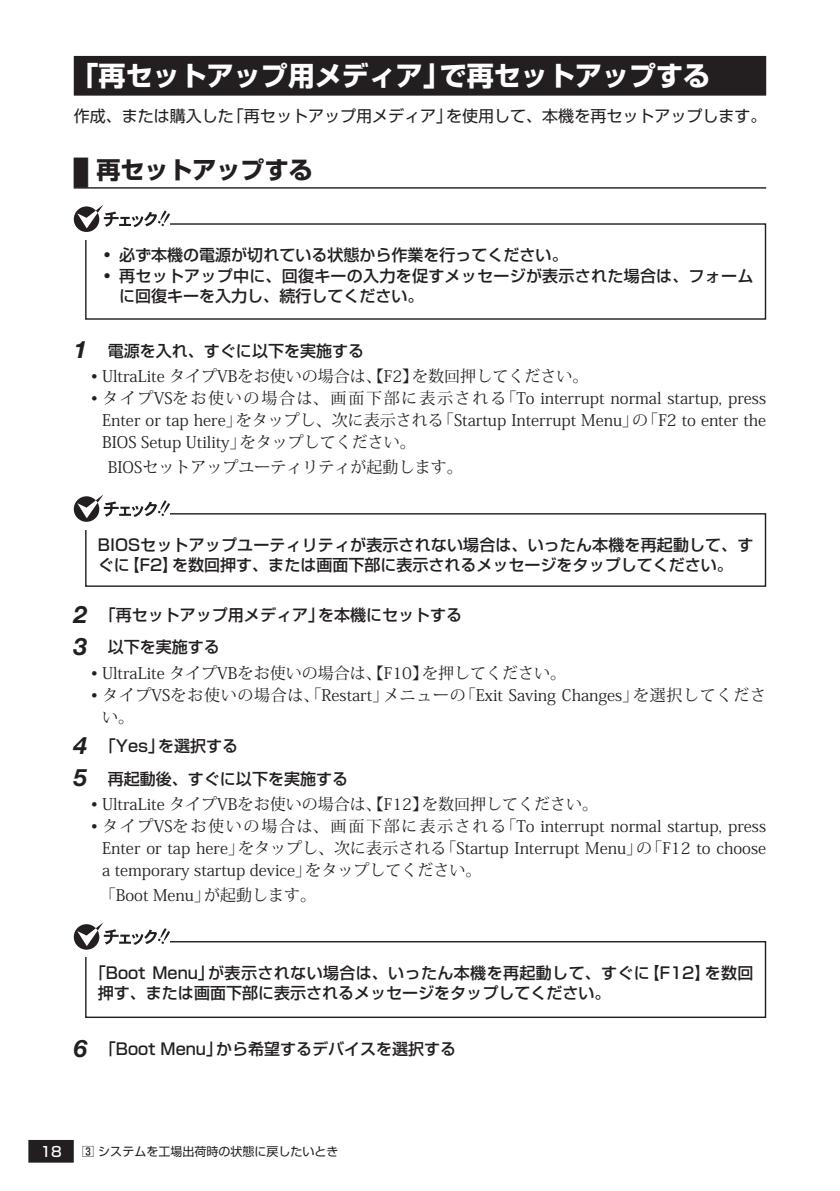
<style>
.page{position:relative;width:840px;height:1191px;background:#fff}
.page>*{position:absolute;margin:0;border:0;box-sizing:border-box;transform-origin:0 0}
.t1{font:700 27px "Shin Go Pro";color:#fff}
.t2{font:700 24px "Shin Go Pro";color:#231f20}
.t3{font:16px/22px "Koz Min Pro";color:#231f20;text-align:justify}
.t4{font:500 16px/20px "Shin Go Pro";color:#231f20}
.t5{font:16px "Shin Go Pro";color:#231f20}
.t6{font:500 14px "Shin Go Pro";color:#fff}
.t7{font:12px "Shin Go Pro";color:#231f20}
.s1{font-size:30px}
.s2{font-family:"Helvetica Neue LT Std";font-weight:700;font-style:italic;font-size:24px}
.s3{font-weight:500}
</style>
<div class="page">
<div style="left:28px;top:1140px;width:46px;height:22px;background:#231f20"></div>
<div style="left:74px;top:56px;width:691px;height:40px;background:#231f20"></div>
<hr style="left:74px;top:187px;width:691px;height:2px;background:#231f20">
<svg style="left:74px;top:204px;width:96px;height:28px"></svg>
<div style="left:85px;top:513px;width:680px;height:74px;border:1px solid #231f20"></div>
<div style="left:74px;top:502px;width:96px;height:27px;background:#fff"></div>
<svg style="left:74px;top:494px;width:96px;height:28px"></svg>
<div style="left:85px;top:941px;width:680px;height:77px;border:1px solid #231f20"></div>
<div style="left:74px;top:929px;width:96px;height:28px;background:#fff"></div>
<svg style="left:74px;top:922px;width:96px;height:27px"></svg>
<h1 class="t1" style="left:72px;top:54px;width:639px">「再セットアップ用メディア」で再セットアップする</h1>
<p class="t5" style="left:74px;top:103px;width:694px">作成、または購入した「再セットアップ用メディア」を使用して、本機を再セットアップします。</p>
<h2 class="t2" style="left:74px;top:150px;width:240px"><span class="s1">█</span> 再セットアップする</h2>
<p class="t4" style="left:103px;top:243px;width:465px">• 必ず本機の電源が切れている状態から作業を行ってください。</p>
<p class="t4" style="left:119px;top:263px;width:635px;text-indent:-16px">• 再セットアップ中に、回復キーの入力を促すメッセージが表示された場合は、フォームに回復キーを入力し、続行してください。</p>
<p class="t4" style="left:74px;top:339px;width:292px"><span class="s2">1</span> 電源を入れ、すぐに以下を実施する</p>
<p class="t3" style="left:91px;top:365px;width:499px">• UltraLite タイプVBをお使いの場合は、【F2】を数回押してください。</p>
<p class="t3" style="left:102px;top:387px;width:665px;text-indent:-11px">• タイプVSをお使いの場合は、画面下部に表示される「To interrupt normal startup, press Enter or tap here」をタップし、次に表示される「Startup Interrupt Menu」の「F2 to enter the BIOS Setup Utility」をタップしてください。</p>
<p class="t3" style="left:108px;top:456px;width:356px">BIOSセットアップユーティリティが起動します。</p>
<p class="t4" style="left:98px;top:533px;width:656px">BIOSセットアップユーティリティが表示されない場合は、いったん本機を再起動して、すぐに【F2】を数回押す、または画面下部に表示されるメッセージをタップしてください。</p>
<p class="t4" style="left:74px;top:596px;width:390px;line-height:32.6px"><span class="s2">2</span> 「再セットアップ用メディア」を本機にセットする<br><span class="s2">3</span> 以下を実施する</p>
<p class="t3" style="left:91px;top:661px;width:476px">• UltraLite タイプVBをお使いの場合は、【F10】を押してください。</p>
<p class="t3" style="left:102px;top:683px;width:665px;text-indent:-11px">• タイプVSをお使いの場合は、「Restart」メニューの「Exit Saving Changes」を選択してください。</p>
<p class="t4" style="left:74px;top:727px;width:276px;line-height:32.6px"><span class="s2">4</span> 「Yes」を選択する<br><span class="s2">5</span> 再起動後、すぐに以下を実施する</p>
<p class="t3" style="left:91px;top:792px;width:508px">• UltraLite タイプVBをお使いの場合は、【F12】を数回押してください。</p>
<p class="t3" style="left:102px;top:814px;width:665px;text-indent:-11px">• タイプVSをお使いの場合は、画面下部に表示される「To interrupt normal startup, press Enter or tap here」をタップし、次に表示される「Startup Interrupt Menu」の「F12 to choose a temporary startup device」をタップしてください。</p>
<p class="t3" style="left:100px;top:883px;width:218px">「Boot Menu」が起動します。</p>
<p class="t4" style="left:98px;top:961px;width:656px;text-indent:-8px">「Boot Menu」が表示されない場合は、いったん本機を再起動して、すぐに【F12】を数回押す、または画面下部に表示されるメッセージをタップしてください。</p>
<p class="t4" style="left:74px;top:1037px;width:384px"><span class="s2">6</span> 「Boot Menu」から希望するデバイスを選択する</p>
<p class="t6" style="left:40px;top:1140px;width:23px">18</p>
<p class="t7" style="left:82px;top:1141px;width:257px"><span class="s3">3</span> システムを工場出荷時の状態に戻したいとき</p>
</div>
